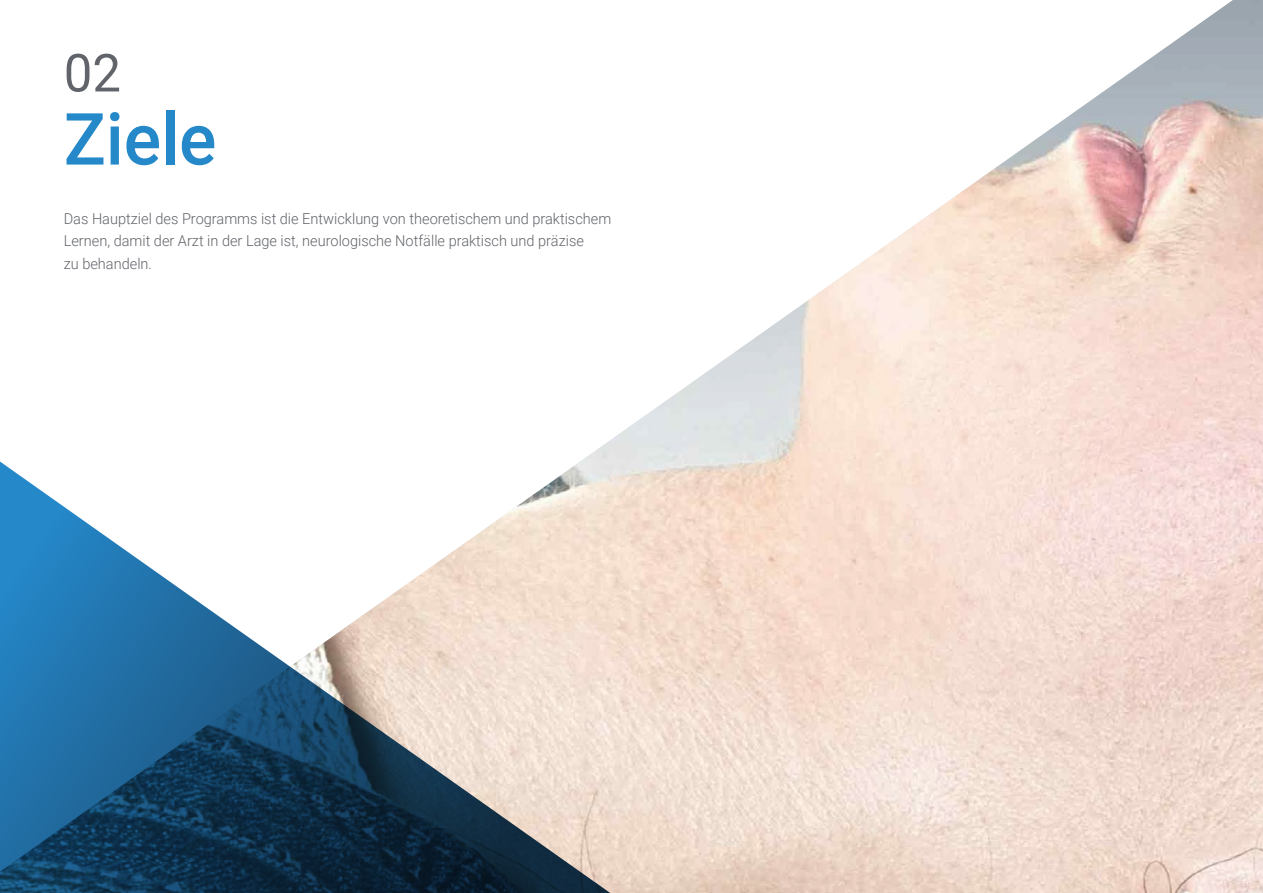
<style>
.page{position:relative;width:1263px;height:893px;background:#fff}
.page>*{position:absolute;margin:0;border:0;box-sizing:border-box;transform-origin:0 0}
.t1{font:500 72px "Roboto";color:#2488c9}
.t2{font:52.5px "Roboto";color:#61646a}
.t3{font:300 15px/22.5px "Roboto";color:#61646a}
</style>
<div class="page">
<img style="left:602px;top:0;width:661px;height:893px">
<svg style="left:0;top:446px;width:640px;height:447px"></svg>
<h2 class="t2" style="left:64px;top:36px;width:59px">02</h2>
<h1 class="t1" style="left:64px;top:89px;width:154px">Ziele</h1>
<p class="t3" style="left:64px;top:207px;width:549px">Das Hauptziel des Programms ist die Entwicklung von theoretischem und praktischem<br>Lernen, damit der Arzt in der Lage ist, neurologische Notfälle praktisch und präzise<br>zu behandeln.</p>
</div>
